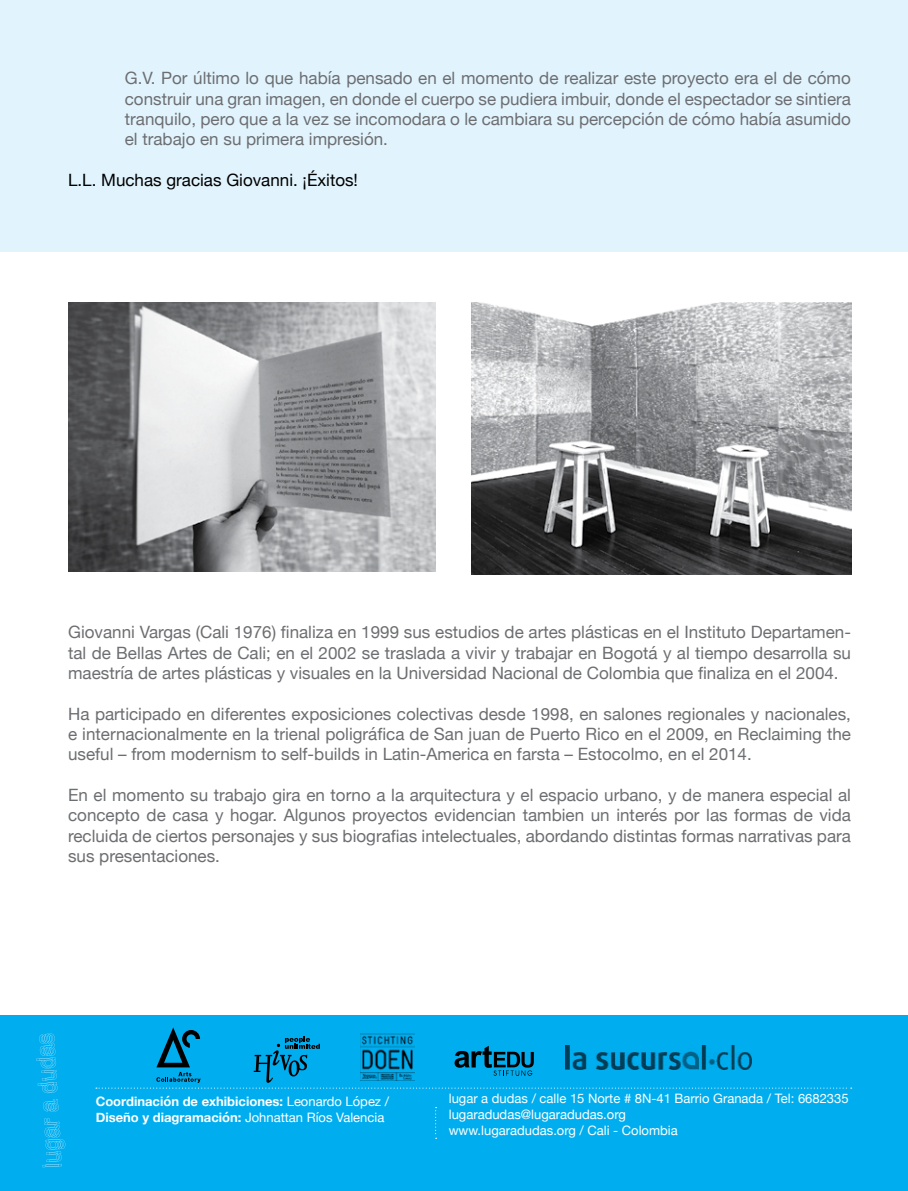
<style>
.page{position:relative;width:908px;height:1191px;background:#fff}
.page>*{position:absolute;margin:0;border:0;box-sizing:border-box;transform-origin:0 0}
.t1{font:17px/20.4px "Helvetica Neue";color:#6d6e71;text-align:justify}
.t2{font:17px "Helvetica Neue";color:#000}
.t3{font:13px/15.6px "Helvetica Neue";color:#fff}
.t4{font:700 13px/15.6px "Helvetica Neue";color:#fff}
.s1{font-weight:400}
</style>
<div class="page">
<div style="left:0;top:0;width:907px;height:252px;background:#e1f4fd"></div>
<img style="left:68px;top:302px;width:367px;height:269px">
<div style="left:0;top:1015px;width:907px;height:176px;background:#00aeef"></div>
<svg style="left:435px;top:1107px;width:1px;height:31px"></svg>
<svg style="left:43px;top:1118px;width:22px;height:49px"></svg>
<svg style="left:36px;top:1033px;width:21px;height:60px"></svg>
<svg style="left:43px;top:1099px;width:16px;height:12px"></svg>
<img style="left:471px;top:302px;width:379px;height:272px">
<svg style="left:96px;top:1027px;width:755px;height:61px"></svg>
<img style="left:360px;top:1034px;width:54px;height:46px">
<img style="left:565px;top:1045px;width:186px;height:24px">
<p class="t1" style="left:125px;top:69px;width:727px">G.V. Por último lo que había pensado en el momento de realizar este proyecto era el de cómo construir una gran imagen, en donde el cuerpo se pudiera imbuir, donde el espectador se sintiera tranquilo, pero que a la vez se incomodara o le cambiara su percepción de cómo había asumido el trabajo en su primera impresión.</p>
<p class="t2" style="left:68px;top:167px;width:291px">L.L. Muchas gracias Giovanni. ¡Éxitos!</p>
<p class="t1" style="left:68px;top:623px;width:784px">Giovanni Vargas (Cali 1976) finaliza en 1999 sus estudios de artes plásticas en el Instituto Departamen&shy;tal de Bellas Artes de Cali; en el 2002 se traslada a vivir y trabajar en Bogotá y al tiempo desarrolla su maestría de artes plásticas y visuales en la Universidad Nacional de Colombia que finaliza en el 2004.</p>
<p class="t1" style="left:68px;top:704px;width:784px">Ha participado en diferentes exposiciones colectivas desde 1998, en salones regionales y nacionales, e internacionalmente en la trienal poligráfica de San juan de Puerto Rico en el 2009, en Reclaiming the useful – from modernism to self-builds in Latin-America en farsta – Estocolmo, en el 2014.</p>
<p class="t1" style="left:68px;top:785px;width:784px">En el momento su trabajo gira en torno a la arquitectura y el espacio urbano, y de manera especial al concepto de casa y hogar. Algunos proyectos evidencian tambien un interés por las formas de vida recluida de ciertos personajes y sus biografias intelectuales, abordando distintas formas narrativas para sus presentaciones.</p>
<p class="t4" style="left:96px;top:1093px;width:295px">Coordinación de exhibiciones: <span class="s1">Leonardo López /<br></span>Diseño y diagramación: <span class="s1">Johnattan Ríos Valencia</span></p>
<p class="t3" style="left:448px;top:1091px;width:401px">lugar a dudas / calle 15 Norte # 8N-41 Barrio Granada / Tel: 6682335 lugaradudas@lugaradudas.org<br>www.lugaradudas.org / Cali - Colombia</p>
</div>
